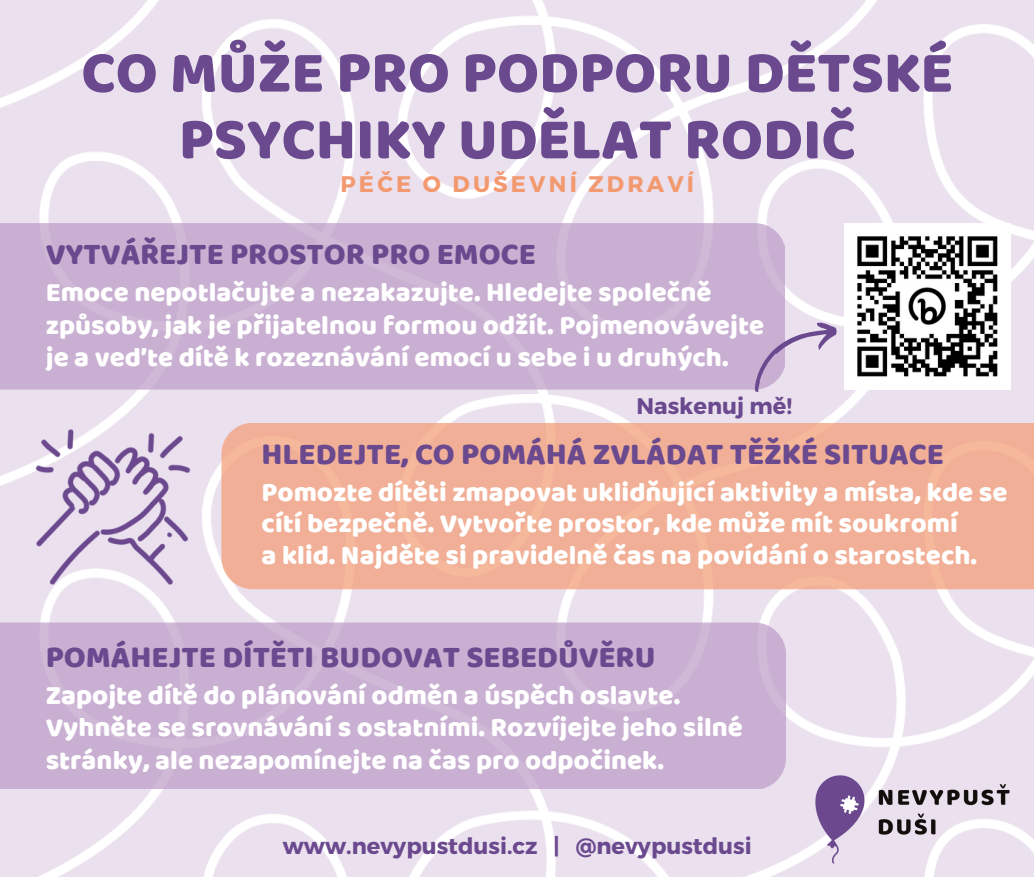
<style>
.page{position:relative;width:1034px;height:877px;background:#fff}
.page>*{position:absolute;margin:0;border:0;box-sizing:border-box;transform-origin:0 0}
.t1{font:60px/66.6px "Baloo";color:#6a498f;text-align:center}
.t2{font:31.25px "Baloo";color:#6a498f}
.t3{font:27.5px/32.9px "Baloo";color:#fff}
.t4{font:700 22.5px "Montserrat";color:#6a498f}
.t5{font:700 22.5px "Montserrat";letter-spacing:.14em;color:#f39970}
</style>
<div class="page">
<img style="left:0;top:0;width:1033px;height:877px">
<svg style="left:0;top:223px;width:785px;height:166px;background:#c9b0d2"></svg>
<svg style="left:246px;top:423px;width:787px;height:166px;background:#f0af96"></svg>
<svg style="left:0;top:622px;width:785px;height:167px;background:#c9b1d2"></svg>
<img style="left:0;top:374px;width:246px;height:266px">
<img style="left:813px;top:746px;width:197px;height:131px">
<img style="left:844px;top:223px;width:166px;height:166px">
<svg style="left:740px;top:313px;width:102px;height:80px;background:#d4c3dc"></svg>
<h1 class="t1" style="left:81px;top:37px;width:873px">CO MŮŽE PRO PODPORU DĚTSKÉ<br>PSYCHIKY UDĚLAT RODIČ</h1>
<p class="t5" style="left:340px;top:169px;width:355px">PÉČE O DUŠEVNÍ ZDRAVÍ</p>
<p class="t2" style="left:46px;top:235px;width:491px">VYTVÁŘEJTE PROSTOR PRO EMOCE</p>
<p class="t3" style="left:46px;top:275px;width:719px">Emoce nepotlačujte a nezakazujte. Hledejte společně způsoby, jak je přijatelnou formou odžít. Pojmenovávejte je a veďte dítě k rozeznávání emocí u sebe i u druhých.</p>
<p class="t4" style="left:636px;top:391px;width:157px">Naskenuj mě!</p>
<p class="t2" style="left:261px;top:435px;width:683px">HLEDEJTE, CO POMÁHÁ ZVLÁDAT TĚŽKÉ SITUACE</p>
<p class="t3" style="left:261px;top:475px;width:747px;line-height:31.9px">Pomozte dítěti zmapovat uklidňující aktivity a místa, kde se cítí bezpečně. Vytvořte prostor, kde může mít soukromí<br>a klid. Najděte si pravidelně čas na povídání o starostech.</p>
<p class="t2" style="left:46px;top:638px;width:611px">POMÁHEJTE DÍTĚTI BUDOVAT SEBEDŮVĚRU</p>
<p class="t3" style="left:46px;top:677px;width:698px">Zapojte dítě do plánování odměn a úspěch oslavte.<br>Vyhněte se srovnávání s ostatními. Rozvíjejte jeho silné stránky, ale nezapomínejte na čas pro odpočinek.</p>
<p class="t4" style="left:283px;top:831px;width:470px">www.nevypustdusi.cz | @nevypustdusi</p>
</div>
